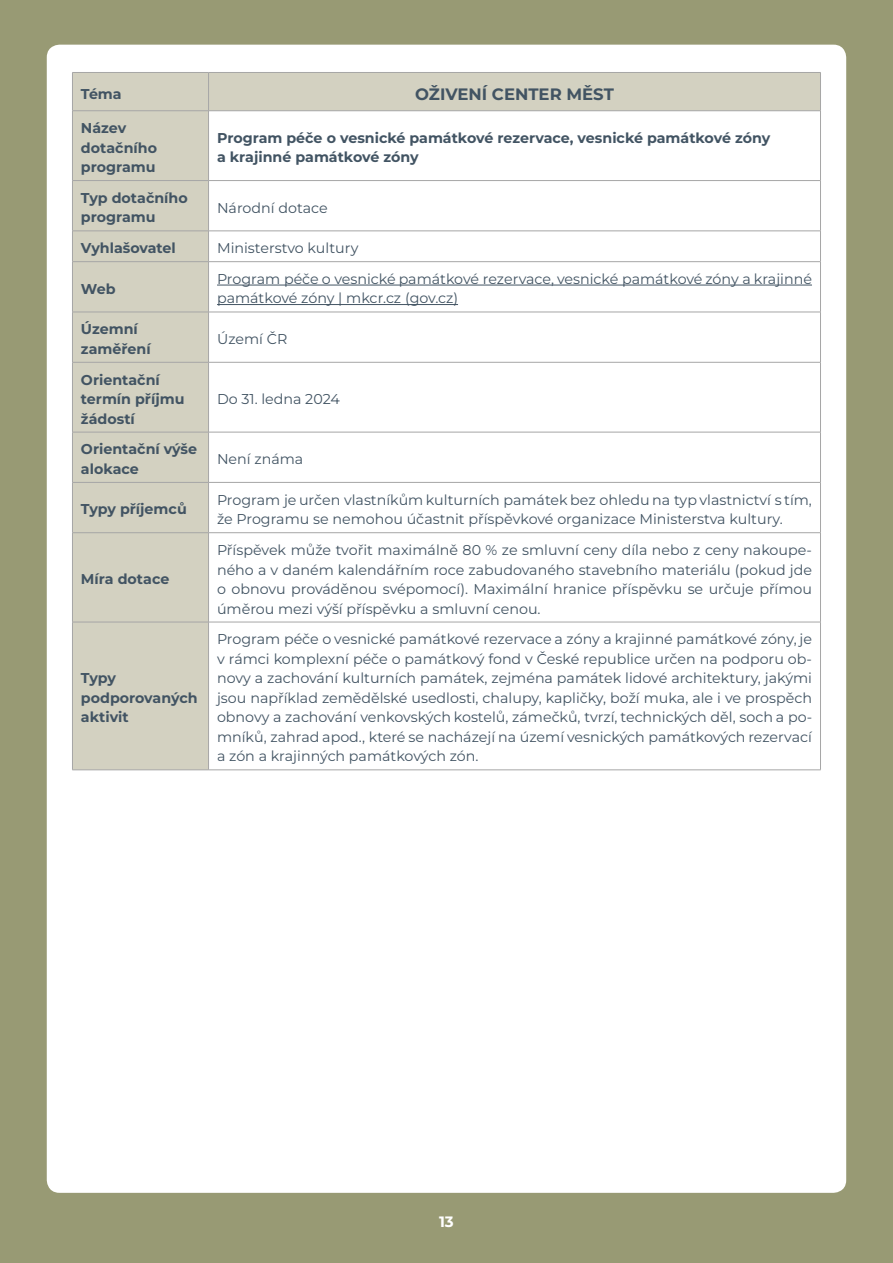
<style>
.page{position:relative;width:893px;height:1263px;background:#989a74}
.page>*{position:absolute;margin:0;border:0;box-sizing:border-box;transform-origin:0 0}
.t1{font:700 16.5px "Montserrat";color:#425463}
.t2{font:700 15px "Montserrat";color:#fff}
.t3{font:14.25px/19.5px "Montserrat";color:#425463}
.t4{font:700 14.25px/19.5px "Montserrat";color:#425463}
</style>
<div class="page">
<div style="left:47px;top:45px;width:799px;height:1148px;background:#fff;border-radius:13px"></div>
<svg style="left:73px;top:73px;width:747px;height:697px"></svg>
<hr style="left:72px;top:72px;width:137px;height:1px;background:#a6a6a6">
<hr style="left:72px;top:73px;width:1px;height:38px;background:#a6a6a6">
<hr style="left:209px;top:72px;width:612px;height:1px;background:#a6a6a6">
<hr style="left:208px;top:73px;width:1px;height:38px;background:#a6a6a6">
<hr style="left:820px;top:73px;width:1px;height:38px;background:#a6a6a6">
<hr style="left:72px;top:110px;width:137px;height:1px;background:#a6a6a6">
<hr style="left:72px;top:111px;width:1px;height:69px;background:#a6a6a6">
<hr style="left:209px;top:110px;width:612px;height:1px;background:#a6a6a6">
<hr style="left:208px;top:111px;width:1px;height:69px;background:#a6a6a6">
<hr style="left:820px;top:111px;width:1px;height:69px;background:#a6a6a6">
<hr style="left:72px;top:180px;width:137px;height:1px;background:#a6a6a6">
<hr style="left:72px;top:181px;width:1px;height:50px;background:#a6a6a6">
<hr style="left:209px;top:180px;width:612px;height:1px;background:#a6a6a6">
<hr style="left:208px;top:181px;width:1px;height:50px;background:#a6a6a6">
<hr style="left:820px;top:181px;width:1px;height:50px;background:#a6a6a6">
<hr style="left:72px;top:231px;width:137px;height:1px;background:#a6a6a6">
<hr style="left:72px;top:231px;width:1px;height:30px;background:#a6a6a6">
<hr style="left:209px;top:231px;width:612px;height:1px;background:#a6a6a6">
<hr style="left:208px;top:231px;width:1px;height:30px;background:#a6a6a6">
<hr style="left:820px;top:231px;width:1px;height:30px;background:#a6a6a6">
<hr style="left:72px;top:261px;width:137px;height:1px;background:#a6a6a6">
<hr style="left:72px;top:262px;width:1px;height:50px;background:#a6a6a6">
<hr style="left:209px;top:261px;width:612px;height:1px;background:#a6a6a6">
<hr style="left:208px;top:262px;width:1px;height:50px;background:#a6a6a6">
<hr style="left:820px;top:262px;width:1px;height:50px;background:#a6a6a6">
<hr style="left:72px;top:312px;width:137px;height:1px;background:#a6a6a6">
<hr style="left:72px;top:312px;width:1px;height:50px;background:#a6a6a6">
<hr style="left:209px;top:312px;width:612px;height:1px;background:#a6a6a6">
<hr style="left:208px;top:312px;width:1px;height:50px;background:#a6a6a6">
<hr style="left:820px;top:312px;width:1px;height:50px;background:#a6a6a6">
<hr style="left:72px;top:362px;width:137px;height:1px;background:#a6a6a6">
<hr style="left:72px;top:362px;width:1px;height:70px;background:#a6a6a6">
<hr style="left:209px;top:362px;width:612px;height:1px;background:#a6a6a6">
<hr style="left:208px;top:362px;width:1px;height:70px;background:#a6a6a6">
<hr style="left:820px;top:362px;width:1px;height:70px;background:#a6a6a6">
<hr style="left:72px;top:432px;width:137px;height:1px;background:#a6a6a6">
<hr style="left:72px;top:432px;width:1px;height:50px;background:#a6a6a6">
<hr style="left:209px;top:432px;width:612px;height:1px;background:#a6a6a6">
<hr style="left:208px;top:432px;width:1px;height:50px;background:#a6a6a6">
<hr style="left:820px;top:432px;width:1px;height:50px;background:#a6a6a6">
<hr style="left:72px;top:482px;width:137px;height:1px;background:#a6a6a6">
<hr style="left:72px;top:483px;width:1px;height:49px;background:#a6a6a6">
<hr style="left:209px;top:482px;width:612px;height:1px;background:#a6a6a6">
<hr style="left:208px;top:483px;width:1px;height:49px;background:#a6a6a6">
<hr style="left:820px;top:483px;width:1px;height:49px;background:#a6a6a6">
<hr style="left:72px;top:532px;width:137px;height:1px;background:#a6a6a6">
<hr style="left:72px;top:533px;width:1px;height:89px;background:#a6a6a6">
<hr style="left:209px;top:532px;width:612px;height:1px;background:#a6a6a6">
<hr style="left:208px;top:533px;width:1px;height:89px;background:#a6a6a6">
<hr style="left:820px;top:533px;width:1px;height:89px;background:#a6a6a6">
<hr style="left:72px;top:622px;width:137px;height:1px;background:#a6a6a6">
<hr style="left:72px;top:622px;width:1px;height:148px;background:#a6a6a6">
<hr style="left:209px;top:622px;width:612px;height:1px;background:#a6a6a6">
<hr style="left:208px;top:622px;width:1px;height:148px;background:#a6a6a6">
<hr style="left:820px;top:622px;width:1px;height:148px;background:#a6a6a6">
<hr style="left:72px;top:770px;width:137px;height:1px;background:#a6a6a6">
<hr style="left:209px;top:770px;width:612px;height:1px;background:#a6a6a6">
<hr style="left:217px;top:285px;width:595px;height:1px;background:#425463">
<hr style="left:217px;top:304px;width:241px;height:1px;background:#425463">
<p class="t4" style="left:81px;top:84px;width:42px">Téma</p>
<p class="t1" style="left:415px;top:84px;width:200px">OŽIVENÍ CENTER MĚST</p>
<p class="t4" style="left:81px;top:118px;width:78px">Název dotačního programu</p>
<p class="t4" style="left:217px;top:128px;width:555px">Program péče o vesnické památkové rezervace, vesnické památkové zóny a krajinné památkové zóny</p>
<p class="t4" style="left:81px;top:188px;width:108px">Typ dotačního programu</p>
<p class="t3" style="left:217px;top:198px;width:112px">Národní dotace</p>
<p class="t4" style="left:81px;top:238px;width:96px">Vyhlašovatel</p>
<p class="t3" style="left:217px;top:238px;width:143px">Ministerstvo kultury</p>
<p class="t4" style="left:81px;top:279px;width:36px">Web</p>
<p class="t3" style="left:217px;top:269px;width:596px">Program péče o vesnické památkové rezervace, vesnické památkové zóny a krajinné památkové zóny | mkcr.cz (gov.cz)</p>
<p class="t4" style="left:81px;top:319px;width:71px">Územní zaměření</p>
<p class="t3" style="left:217px;top:329px;width:72px">Území ČR</p>
<p class="t4" style="left:81px;top:370px;width:105px">Orientační termín příjmu žádostí</p>
<p class="t3" style="left:217px;top:389px;width:124px">Do 31. ledna 2024</p>
<p class="t4" style="left:81px;top:439px;width:118px">Orientační výše alokace</p>
<p class="t3" style="left:217px;top:449px;width:88px">Není známa</p>
<p class="t4" style="left:81px;top:500px;width:107px">Typy příjemců</p>
<p class="t3" style="left:217px;top:490px;width:596px">Program je určen vlastníkům kulturních památek bez ohledu na typ vlastnictví s tím, že Programu se nemohou účastnit příspěvkové organizace Ministerstva kultury.</p>
<p class="t4" style="left:81px;top:569px;width:90px">Míra dotace</p>
<p class="t4" style="left:81px;top:668px;width:118px">Typy podporovaných aktivit</p>
<p class="t3" style="left:217px;top:540px;width:596px;text-align:justify">Příspěvek může tvořit maximálně 80 % ze smluvní ceny díla nebo z ceny nakoupe&shy;ného a v daném kalendářním roce zabudovaného stavebního materiálu (pokud jde o obnovu prováděnou svépomocí). Maximální hranice příspěvku se určuje přímou úměrou mezi výší příspěvku a smluvní cenou.</p>
<p class="t3" style="left:217px;top:629px;width:597px;text-align:justify">Program péče o vesnické památkové rezervace a zóny a krajinné památkové zóny, je v rámci komplexní péče o památkový fond v České republice určen na podporu ob&shy;novy a zachování kulturních památek, zejména památek lidové architektury, jakými jsou například zemědělské usedlosti, chalupy, kapličky, boží muka, ale i ve prospěch obnovy a zachování venkovských kostelů, zámečků, tvrzí, technických děl, soch a po&shy;mníků, zahrad apod., které se nacházejí na území vesnických památkových rezervací a zón a krajinných památkových zón.</p>
<p class="t2" style="left:439px;top:1212px;width:16px">13</p>
</div>
